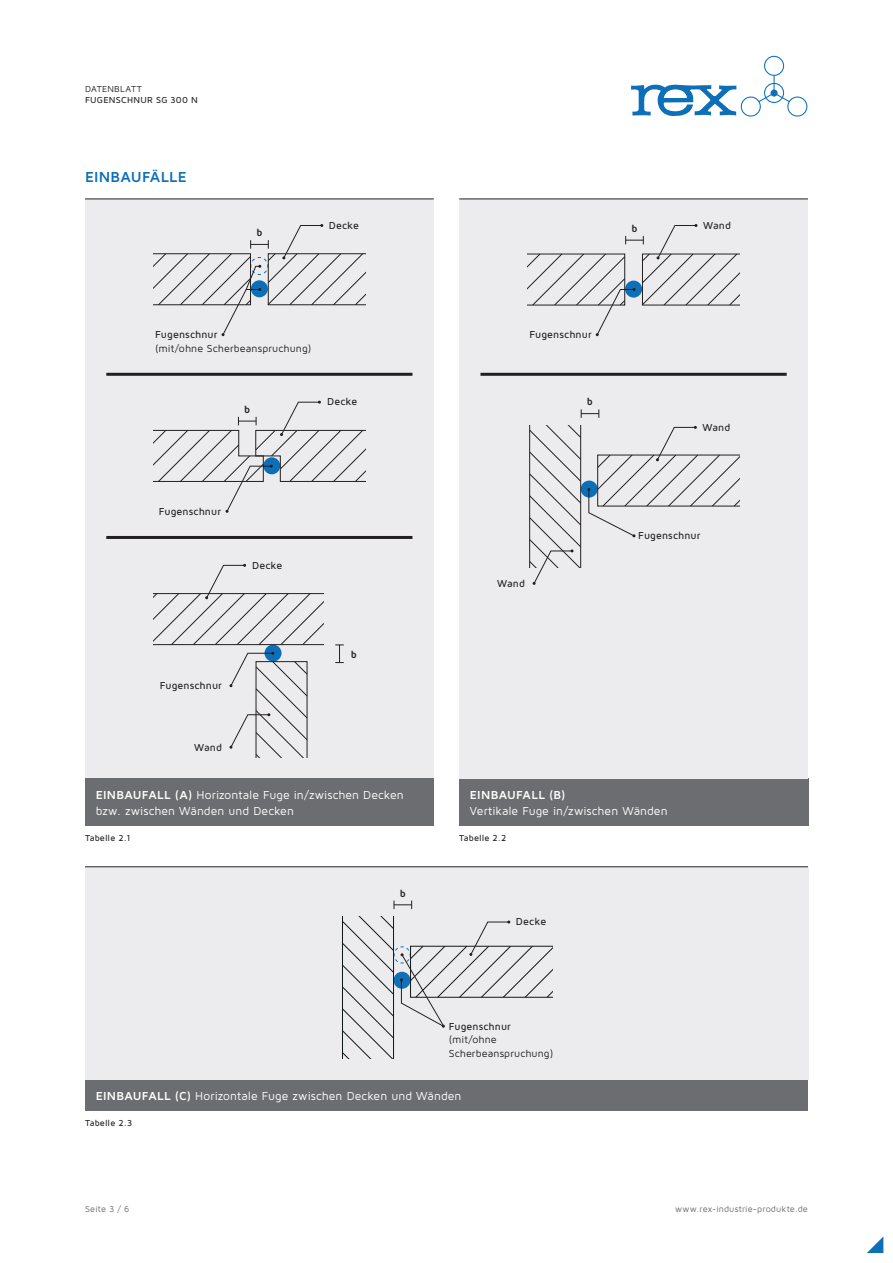
<style>
.page{position:relative;width:893px;height:1263px;background:#fff}
.page>*{position:absolute;margin:0;border:0;box-sizing:border-box;transform-origin:0 0}
.t1{font:700 15px "Maven Pro";letter-spacing:.015em;color:#0c6fb8}
.t2{font:12px/16.5px "Maven Pro";letter-spacing:.005em;color:#fff}
.t3{font:700 12px "Maven Pro";letter-spacing:.025em;color:#fff}
.t4{font:500 10.5px "Maven Pro";letter-spacing:.015em;color:#231f20}
.t5{font:10.5px/13.5px "Maven Pro";letter-spacing:.01em;color:#231f20}
.t6{font:700 10.5px "Maven Pro";color:#231f20}
.t7{font:500 9px "Maven Pro";letter-spacing:.02em;color:#231f20}
.t8{font:9px "Maven Pro";letter-spacing:.015em;color:#6c6d70}
.t9{font:9px "Maven Pro";letter-spacing:.03em;color:#231f20}
.s1{font-weight:700}
</style>
<div class="page">
<div style="left:85px;top:199px;width:349px;height:579px;background:#ececee"></div>
<div style="left:459px;top:778px;width:349px;height:48px;background:#6c6d70"></div>
<div style="left:459px;top:199px;width:349px;height:579px;background:#ececee"></div>
<svg style="left:527px;top:224px;width:213px;height:112px"></svg>
<div style="left:581px;top:480px;width:17px;height:18px;background:#0c6fb8;border-radius:50%"></div>
<svg style="left:581px;top:409px;width:19px;height:9px"></svg>
<div style="left:85px;top:1079px;width:723px;height:31px;background:#6c6d70"></div>
<div style="left:85px;top:867px;width:723px;height:212px;background:#ececee"></div>
<div style="left:85px;top:778px;width:349px;height:48px;background:#6c6d70"></div>
<div style="left:265px;top:645px;width:17px;height:17px;background:#0c6fb8;border-radius:50%"></div>
<svg style="left:335px;top:645px;width:9px;height:18px"></svg>
<svg style="left:153px;top:564px;width:170px;height:81px"></svg>
<svg style="left:229px;top:652px;width:79px;height:105px"></svg>
<svg style="left:153px;top:401px;width:213px;height:112px"></svg>
<svg style="left:153px;top:224px;width:213px;height:112px"></svg>
<svg style="left:867px;top:1237px;width:16px;height:16px"></svg>
<hr style="left:106px;top:373px;width:306px;height:3px;background:#231f20">
<hr style="left:480px;top:373px;width:307px;height:3px;background:#231f20">
<hr style="left:106px;top:536px;width:306px;height:3px;background:#231f20">
<hr style="left:85px;top:199px;width:349px;height:1px;background:#231f20">
<hr style="left:459px;top:199px;width:349px;height:1px;background:#231f20">
<hr style="left:85px;top:866px;width:723px;height:1px;background:#231f20">
<svg style="left:587px;top:426px;width:153px;height:111px"></svg>
<svg style="left:529px;top:426px;width:52px;height:159px"></svg>
<svg style="left:631px;top:84px;width:105px;height:32px"></svg>
<div style="left:764px;top:56px;width:20px;height:20px;border:1px solid #0c6fb8;border-radius:50%"></div>
<div style="left:787px;top:97px;width:20px;height:20px;border:1px solid #0c6fb8;border-radius:50%"></div>
<div style="left:741px;top:97px;width:20px;height:20px;border:1px solid #0c6fb8;border-radius:50%"></div>
<svg style="left:757px;top:75px;width:34px;height:28px"></svg>
<svg style="left:394px;top:900px;width:18px;height:9px"></svg>
<svg style="left:342px;top:917px;width:211px;height:141px"></svg>
<p class="t9" style="left:85px;top:84px;width:58px">DATENBLATT</p>
<p class="t7" style="left:85px;top:94px;width:114px">FUGENSCHNUR SG 300 N</p>
<p class="t1" style="left:85px;top:167px;width:103px">EINBAUFÄLLE</p>
<p class="t6" style="left:256px;top:226px;width:8px">b</p>
<p class="t4" style="left:329px;top:219px;width:32px">Decke</p>
<p class="t4" style="left:155px;top:328px;width:64px">Fugenschnur</p>
<p class="t5" style="left:155px;top:341px;width:158px">(mit/ohne Scherbeanspruchung)</p>
<p class="t6" style="left:244px;top:403px;width:8px">b</p>
<p class="t4" style="left:327px;top:395px;width:32px">Decke</p>
<p class="t4" style="left:159px;top:505px;width:64px">Fugenschnur</p>
<p class="t4" style="left:252px;top:558px;width:32px">Decke</p>
<p class="t4" style="left:160px;top:679px;width:64px">Fugenschnur</p>
<p class="t4" style="left:194px;top:741px;width:29px">Wand</p>
<p class="t6" style="left:351px;top:648px;width:8px">b</p>
<p class="t2" style="left:96px;top:786px;width:310px"><span class="s1">EINBAUFALL (A)</span> Horizontale Fuge in/zwischen Decken bzw. zwischen Wänden und Decken</p>
<p class="t4" style="left:529px;top:328px;width:64px">Fugenschnur</p>
<p class="t6" style="left:587px;top:395px;width:8px">b</p>
<p class="t6" style="left:631px;top:222px;width:8px">b</p>
<p class="t4" style="left:703px;top:219px;width:29px">Wand</p>
<p class="t4" style="left:702px;top:420px;width:29px">Wand</p>
<p class="t4" style="left:497px;top:577px;width:29px">Wand</p>
<p class="t4" style="left:638px;top:529px;width:64px">Fugenschnur</p>
<p class="t3" style="left:470px;top:787px;width:97px">EINBAUFALL (B)</p>
<p class="t2" style="left:470px;top:802px;width:199px">Vertikale Fuge in/zwischen Wänden</p>
<p class="t7" style="left:85px;top:833px;width:47px">Tabelle 2.1</p>
<p class="t7" style="left:459px;top:833px;width:49px">Tabelle 2.2</p>
<p class="t6" style="left:400px;top:886px;width:8px">b</p>
<p class="t4" style="left:516px;top:915px;width:32px">Decke</p>
<p class="t4" style="left:449px;top:1019px;width:64px">Fugenschnur</p>
<p class="t5" style="left:449px;top:1032px;width:106px">(mit/ohne<br>Scherbeanspruchung)</p>
<p class="t2" style="left:96px;top:1087px;width:367px"><span class="s1">EINBAUFALL (C)</span> Horizontale Fuge zwischen Decken und Wänden</p>
<p class="t7" style="left:85px;top:1117px;width:49px">Tabelle 2.3</p>
<p class="t8" style="left:85px;top:1203px;width:46px">Seite 3 / 6</p>
<p class="t8" style="left:675px;top:1203px;width:134px">www.rex-industrie-produkte.de</p>
</div>
